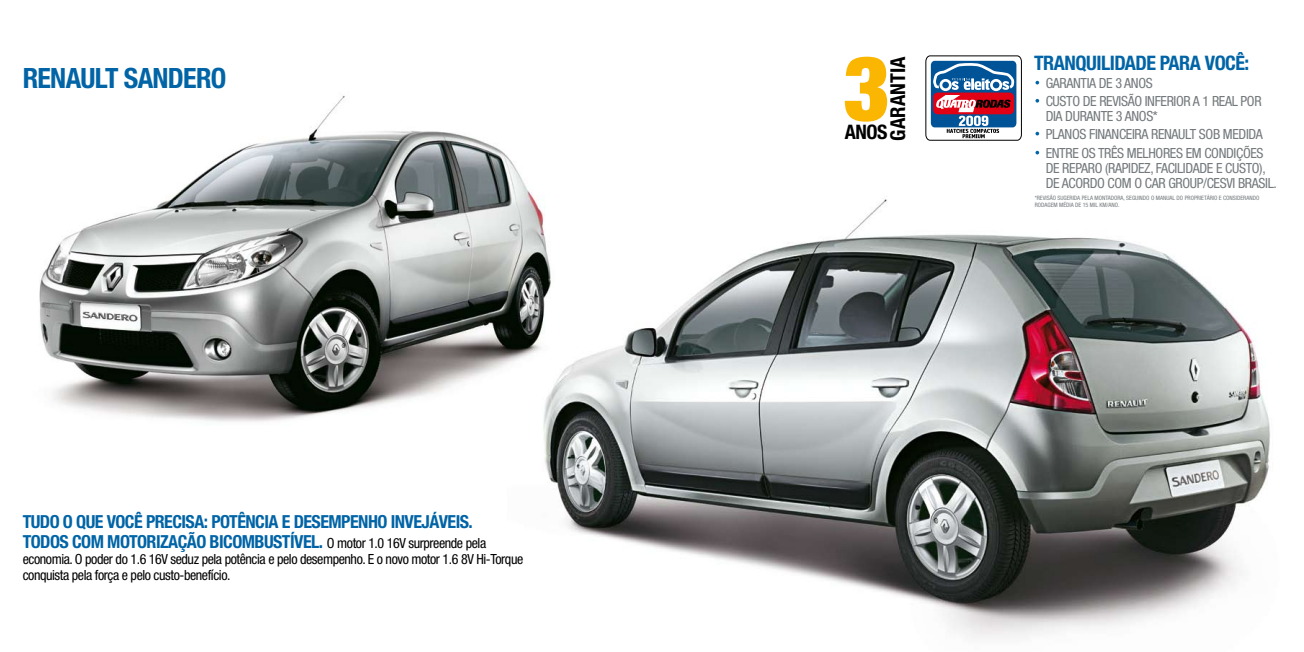
<style>
.page{position:relative;width:1304px;height:652px;background:#fff}
.page>*{position:absolute;margin:0;border:0;box-sizing:border-box;transform-origin:0 0}
.t1{font:700 condensed 28px "Helvetica Neue";color:#0064a6}
.t2{font:700 condensed 20.5px "Helvetica Neue";color:#000}
.t3{font:700 condensed 20px "Helvetica Neue";letter-spacing:-.025em;color:#0064a6}
.t4{font:700 condensed 20px "Helvetica Neue";color:#000}
.t5{font:700 condensed 18px "Helvetica Neue";letter-spacing:-.03em;color:#0064a6}
.t6{font:condensed 14px/18.3px "Helvetica Neue";letter-spacing:-.025em;color:#73797c}
.t7{font:condensed 14px/16px "Helvetica Neue";letter-spacing:-.03em;color:#000}
.t8{font:condensed 6px "Helvetica Neue";color:#73797c}
.s1{font-weight:700;font-size:18px;color:#0064a6}
</style>
<div class="page">
<img style="left:543px;top:199px;width:727px;height:439px">
<img style="left:39px;top:95px;width:522px;height:335px">
<svg style="left:1035px;top:81px;width:4px;height:3px"></svg>
<svg style="left:1035px;top:99px;width:4px;height:4px"></svg>
<svg style="left:1035px;top:132px;width:4px;height:3px"></svg>
<svg style="left:1035px;top:151px;width:4px;height:3px"></svg>
<svg style="left:845px;top:57px;width:42px;height:65px"></svg>
<svg style="left:926px;top:56px;width:96px;height:84px"></svg>
<h1 class="t1" style="left:23px;top:61px;width:30px">RENAULT</h1>
<h1 class="t1" style="left:124px;top:61px;width:30px">SANDERO</h1>
<p class="t5" style="left:23px;top:511px;width:19px">TUDO</p>
<p class="t5" style="left:63px;top:511px;width:241px">O QUE VOCÊ PRECISA: POTÊNCIA E DESE</p>
<p class="t5" style="left:329px;top:511px;width:146px">MPENHO INVEJÁVEIS.</p>
<p class="t5" style="left:23px;top:531px;width:107px">TODOS COM MOTORI</p>
<p class="t7" style="left:23px;top:535px;width:502px;text-indent:138px"><span class="s1">ZAÇÃO BICOMBUSTÍVEL.</span> O MOTOR 1.0 16V SURPREENDE PELA<br>ECONOMIA. O PODER DO 1.6 16V SEDUZ PELA POTÊNCIA E PELO DESEMPENHO. E O NOVO MOTOR 1.6 8V HI-TORQUE<br>CONQUISTA PELA FORÇA E PELO CUSTO-BENEFÍCIO.</p>
<h2 class="t2" style="left:886px;top:141px;width:85px;rotate:-90deg">GARANTIA</h2>
<h3 class="t4" style="left:845px;top:120px;width:44px">ANOS</h3>
<h3 class="t3" style="left:1034px;top:51px;width:12px">TRAN</h3>
<h3 class="t3" style="left:1075px;top:51px;width:50px">QUILIDADE</h3>
<h3 class="t3" style="left:1160px;top:51px;width:21px">PARA</h3>
<h3 class="t3" style="left:1205px;top:51px;width:46px">VOCÊ:</h3>
<p class="t6" style="left:1046px;top:74px;width:116px">GARANTIA DE 3 ANOS<br>CUSTO DE REVISÃO INFERIOR</p>
<p class="t6" style="left:1193px;top:92px;width:62px">A 1 REAL POR</p>
<p class="t6" style="left:1046px;top:107px;width:114px">DIA DURANTE 3 ANOS*</p>
<p class="t6" style="left:1046px;top:125px;width:219px">PLANOS FINANCEIRA RENAULT SOB MEDIDA<br>ENTRE OS TRÊS MELHORES</p>
<p class="t6" style="left:1046px;top:145px;width:233px;line-height:15px;text-indent:140px">EM CONDIÇÕES<br>DE REPARO (RAPIDEZ, FACILIDADE E CUSTO),<br>DE ACORDO COM O CAR GROUP/CESVI BRASI L.</p>
<p class="t8" style="left:1035px;top:194px;width:166px">*REVISÃO SUGERI DA PELA MONTADORA, SEGUINDO O MANUAL DO PROPRIET</p>
<p class="t8" style="left:1207px;top:194px;width:53px">ÁRIO E CONSIDERANDO</p>
<p class="t8" style="left:1035px;top:201px;width:86px">RODAGEM MÉDIA DE 15 MIL KM/ANO.</p>
</div>
